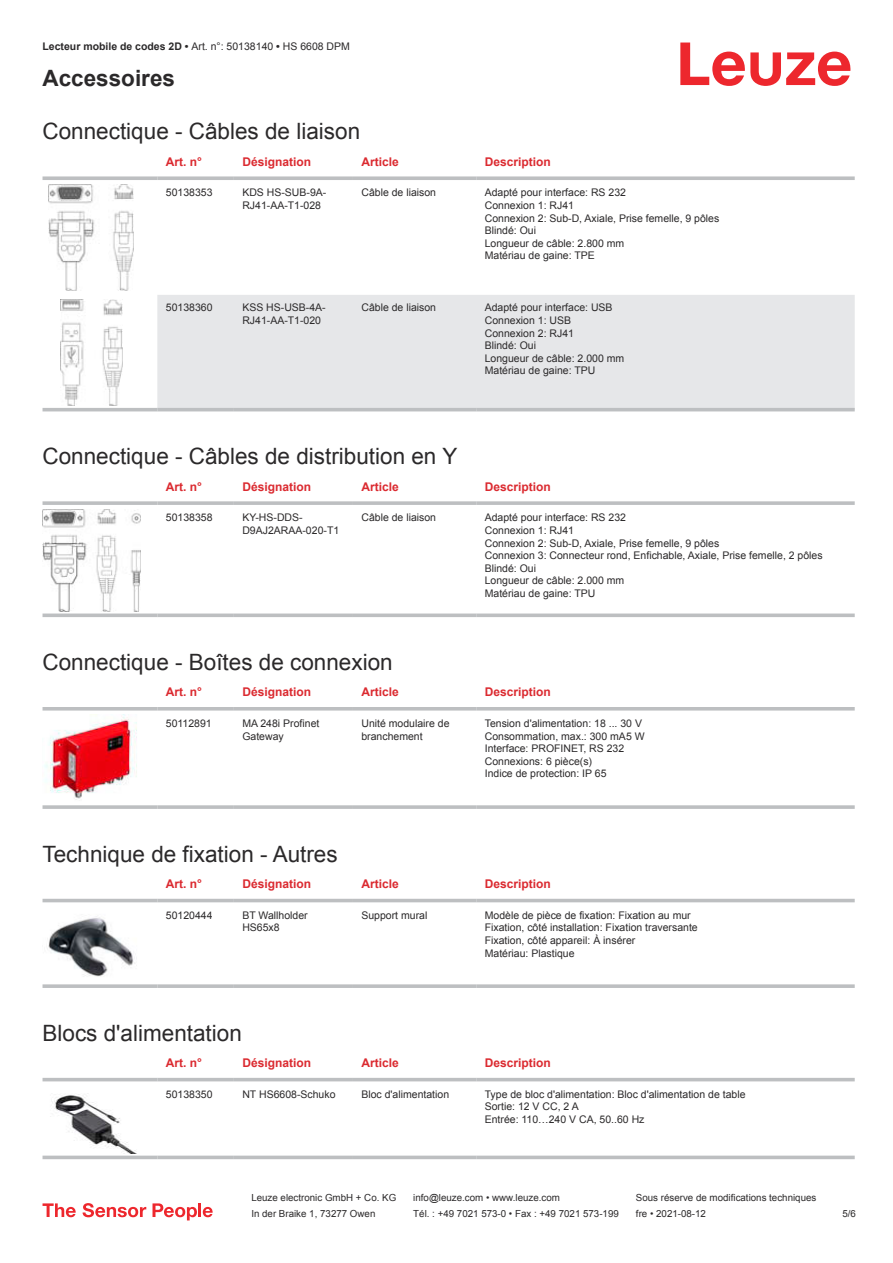
<style>
.page{position:relative;width:893px;height:1263px;background:#fff}
.page>*{position:absolute;margin:0;border:0;box-sizing:border-box;transform-origin:0 0}
.t1{font:22.5px "Arial";color:#2b292a}
.t2{font:700 22.5px "Arial";color:#2b292a}
.t3{font:700 12px "Arial";color:#db2a30}
.t4{font:10.5px/12.6px "Arial";color:#2b292a}
.t5{font:700 10.5px "Arial";color:#2b292a}
.t6{font:9.75px "Arial";color:#2b292a}
.s1{font-weight:400}
</style>
<div class="page">
<svg style="left:680px;top:43px;width:170px;height:43px"></svg>
<svg style="left:43px;top:184px;width:812px;height:228px"></svg>
<div style="left:157px;top:295px;width:698px;height:113px;background:#e6e7e9"></div>
<svg style="left:43px;top:176px;width:114px;height:4px"></svg>
<svg style="left:157px;top:176px;width:77px;height:4px"></svg>
<svg style="left:234px;top:176px;width:119px;height:4px"></svg>
<svg style="left:353px;top:176px;width:123px;height:4px"></svg>
<svg style="left:476px;top:176px;width:379px;height:4px;background:#c4c6c8"></svg>
<hr style="left:43px;top:408px;width:114px;height:3px;background:#bdbfc1">
<hr style="left:157px;top:408px;width:77px;height:3px;background:#bdbfc1">
<hr style="left:234px;top:408px;width:119px;height:3px;background:#bdbfc1">
<hr style="left:353px;top:408px;width:123px;height:3px;background:#bdbfc1">
<hr style="left:476px;top:408px;width:379px;height:3px;background:#bdbfc1">
<img style="left:49px;top:184px;width:85px;height:107px">
<img style="left:60px;top:299px;width:63px;height:106px">
<svg style="left:43px;top:501px;width:114px;height:4px"></svg>
<svg style="left:157px;top:501px;width:77px;height:4px"></svg>
<svg style="left:234px;top:501px;width:119px;height:4px"></svg>
<svg style="left:353px;top:501px;width:123px;height:4px"></svg>
<svg style="left:476px;top:501px;width:379px;height:4px;background:#c3c5c7"></svg>
<svg style="left:43px;top:613px;width:114px;height:4px"></svg>
<svg style="left:157px;top:613px;width:77px;height:4px"></svg>
<svg style="left:234px;top:613px;width:119px;height:4px"></svg>
<svg style="left:353px;top:613px;width:123px;height:4px"></svg>
<svg style="left:476px;top:613px;width:379px;height:4px;background:#c5c7c9"></svg>
<img style="left:43px;top:509px;width:97px;height:102px">
<svg style="left:43px;top:710px;width:812px;height:5px"></svg>
<hr style="left:43px;top:707px;width:114px;height:3px;background:#bdbfc1">
<hr style="left:157px;top:707px;width:77px;height:3px;background:#bdbfc1">
<hr style="left:234px;top:707px;width:119px;height:3px;background:#bdbfc1">
<hr style="left:353px;top:707px;width:123px;height:3px;background:#bdbfc1">
<hr style="left:476px;top:707px;width:379px;height:3px;background:#bdbfc1">
<svg style="left:43px;top:805px;width:114px;height:4px"></svg>
<svg style="left:157px;top:805px;width:77px;height:4px"></svg>
<svg style="left:234px;top:805px;width:119px;height:4px"></svg>
<svg style="left:353px;top:805px;width:123px;height:4px"></svg>
<svg style="left:476px;top:805px;width:379px;height:4px;background:#c3c5c7"></svg>
<img style="left:44px;top:715px;width:93px;height:85px">
<div style="left:43px;top:898px;width:812px;height:5px;background:#efeff0"></div>
<hr style="left:43px;top:899px;width:114px;height:3px;background:#bdbfc1">
<hr style="left:157px;top:899px;width:77px;height:3px;background:#bdbfc1">
<hr style="left:234px;top:899px;width:119px;height:3px;background:#bdbfc1">
<hr style="left:353px;top:899px;width:123px;height:3px;background:#bdbfc1">
<hr style="left:476px;top:899px;width:379px;height:3px;background:#bdbfc1">
<svg style="left:43px;top:984px;width:114px;height:4px"></svg>
<svg style="left:157px;top:984px;width:77px;height:4px"></svg>
<svg style="left:234px;top:984px;width:119px;height:4px"></svg>
<svg style="left:353px;top:984px;width:123px;height:4px"></svg>
<svg style="left:476px;top:984px;width:379px;height:4px;background:#c3c5c7"></svg>
<img style="left:48px;top:916px;width:87px;height:61px">
<svg style="left:43px;top:1077px;width:812px;height:83px"></svg>
<hr style="left:43px;top:1078px;width:114px;height:3px;background:#bdbfc1">
<hr style="left:157px;top:1078px;width:77px;height:3px;background:#bdbfc1">
<hr style="left:234px;top:1078px;width:119px;height:3px;background:#bdbfc1">
<hr style="left:353px;top:1078px;width:123px;height:3px;background:#bdbfc1">
<hr style="left:476px;top:1078px;width:379px;height:3px;background:#bdbfc1">
<svg style="left:43px;top:1155px;width:114px;height:4px"></svg>
<svg style="left:157px;top:1155px;width:77px;height:4px"></svg>
<svg style="left:234px;top:1155px;width:119px;height:4px"></svg>
<svg style="left:353px;top:1155px;width:123px;height:4px"></svg>
<svg style="left:476px;top:1155px;width:379px;height:4px;background:#c7c9ca"></svg>
<img style="left:43px;top:1086px;width:97px;height:67px">
<svg style="left:43px;top:1203px;width:33px;height:14px"></svg>
<svg style="left:83px;top:1203px;width:63px;height:14px"></svg>
<svg style="left:153px;top:1203px;width:44px;height:17px"></svg>
<hr style="left:198px;top:1203px;width:3px;height:14px;background:#ed272d">
<svg style="left:203px;top:1207px;width:10px;height:10px"></svg>
<p class="t5" style="left:43px;top:43px;width:309px">Lecteur mobile de codes 2D • <span class="s1">Art. n°: 50138140</span> • <span class="s1">HS 6608 DPM</span></p>
<h1 class="t2" style="left:43px;top:70px;width:134px">Accessoires</h1>
<h1 class="t1" style="left:43px;top:123px;width:319px">Connectique - Câbles de liaison</h1>
<p class="t3" style="left:166px;top:157px;width:38px">Art. n°</p>
<p class="t3" style="left:242px;top:157px;width:70px">Désignation</p>
<p class="t3" style="left:361px;top:157px;width:39px">Article</p>
<p class="t3" style="left:485px;top:157px;width:68px">Description</p>
<p class="t4" style="left:166px;top:187px;width:48px">50138353</p>
<p class="t4" style="left:242px;top:187px;width:86px">KDS HS-SUB-9A-<br>RJ41-AA-T1-028</p>
<p class="t4" style="left:361px;top:187px;width:76px">Câble de liaison</p>
<p class="t4" style="left:485px;top:187px;width:236px">Adapté pour interface: RS 232<br>Connexion 1: RJ41<br>Connexion 2: Sub-D, Axiale, Prise femelle, 9 pôles<br>Blindé: Oui<br>Longueur de câble: 2.800 mm<br>Matériau de gaine: TPE</p>
<p class="t4" style="left:166px;top:302px;width:48px">50138360</p>
<p class="t4" style="left:242px;top:302px;width:85px">KSS HS-USB-4A-<br>RJ41-AA-T1-020</p>
<p class="t4" style="left:361px;top:302px;width:76px">Câble de liaison</p>
<p class="t4" style="left:485px;top:302px;width:141px">Adapté pour interface: USB<br>Connexion 1: USB<br>Connexion 2: RJ41<br>Blindé: Oui<br>Longueur de câble: 2.000 mm<br>Matériau de gaine: TPU</p>
<h1 class="t1" style="left:43px;top:448px;width:416px">Connectique - Câbles de distribution en Y</h1>
<p class="t3" style="left:166px;top:482px;width:38px">Art. n°</p>
<p class="t3" style="left:242px;top:482px;width:70px">Désignation</p>
<p class="t3" style="left:361px;top:482px;width:39px">Article</p>
<p class="t3" style="left:485px;top:482px;width:68px">Description</p>
<p class="t4" style="left:166px;top:512px;width:48px">50138358</p>
<p class="t4" style="left:242px;top:512px;width:98px">KY-HS-DDS-<br>D9AJ2ARAA-020-T1</p>
<p class="t4" style="left:361px;top:512px;width:76px">Câble de liaison</p>
<p class="t4" style="left:485px;top:512px;width:339px">Adapté pour interface: RS 232<br>Connexion 1: RJ41<br>Connexion 2: Sub-D, Axiale, Prise femelle, 9 pôles<br>Connexion 3: Connecteur rond, Enfichable, Axiale, Prise femelle, 2 pôles Blindé: Oui<br>Longueur de câble: 2.000 mm<br>Matériau de gaine: TPU</p>
<h1 class="t1" style="left:43px;top:653px;width:352px">Connectique - Boîtes de connexion</h1>
<p class="t3" style="left:166px;top:687px;width:38px">Art. n°</p>
<p class="t3" style="left:242px;top:687px;width:70px">Désignation</p>
<p class="t3" style="left:361px;top:687px;width:39px">Article</p>
<p class="t3" style="left:485px;top:687px;width:68px">Description</p>
<p class="t4" style="left:166px;top:718px;width:47px">50112891</p>
<p class="t4" style="left:242px;top:718px;width:79px">MA 248i Profinet<br>Gateway</p>
<p class="t4" style="left:361px;top:718px;width:90px">Unité modulaire de branchement</p>
<p class="t4" style="left:485px;top:718px;width:161px">Tension d'alimentation: 18 ... 30 V<br>Consommation, max.: 300 mA5 W<br>Interface: PROFINET, RS 232<br>Connexions: 6 pièce(s)<br>Indice de protection: IP 65</p>
<h1 class="t1" style="left:43px;top:845px;width:297px">Technique de fixation - Autres</h1>
<p class="t3" style="left:166px;top:879px;width:38px">Art. n°</p>
<p class="t3" style="left:242px;top:879px;width:70px">Désignation</p>
<p class="t3" style="left:361px;top:879px;width:39px">Article</p>
<p class="t3" style="left:485px;top:879px;width:68px">Description</p>
<p class="t4" style="left:166px;top:910px;width:48px">50120444</p>
<p class="t4" style="left:242px;top:910px;width:67px">BT Wallholder<br>HS65x8</p>
<p class="t4" style="left:361px;top:910px;width:67px">Support mural</p>
<p class="t4" style="left:485px;top:910px;width:215px">Modèle de pièce de fixation: Fixation au mur Fixation, côté installation: Fixation traversante Fixation, côté appareil: À insérer<br>Matériau: Plastique</p>
<h1 class="t1" style="left:43px;top:1024px;width:201px">Blocs d'alimentation</h1>
<p class="t3" style="left:166px;top:1058px;width:38px">Art. n°</p>
<p class="t3" style="left:242px;top:1058px;width:70px">Désignation</p>
<p class="t3" style="left:361px;top:1058px;width:39px">Article</p>
<p class="t3" style="left:485px;top:1058px;width:68px">Description</p>
<p class="t4" style="left:166px;top:1089px;width:48px">50138350</p>
<p class="t4" style="left:242px;top:1089px;width:95px">NT HS6608-Schuko</p>
<p class="t4" style="left:361px;top:1089px;width:89px">Bloc d'alimentation</p>
<p class="t4" style="left:485px;top:1089px;width:262px">Type de bloc d'alimentation: Bloc d'alimentation de table<br>Sortie: 12 V CC, 2 A<br>Entrée: 110…240 V CA, 50..60 Hz</p>
<p class="t6" style="left:251px;top:1194px;width:146px">Leuze electronic GmbH + Co. KG</p>
<p class="t6" style="left:413px;top:1194px;width:148px">info@leuze.com • www.leuze.com</p>
<p class="t6" style="left:636px;top:1194px;width:182px">Sous réserve de modifications techniques</p>
<p class="t6" style="left:251px;top:1210px;width:126px">In der Braike 1, 73277 Owen</p>
<p class="t6" style="left:413px;top:1210px;width:207px">Tél. : +49 7021 573-0 • Fax : +49 7021 573-199</p>
<p class="t6" style="left:636px;top:1210px;width:72px">fre • 2021-08-12</p>
<p class="t6" style="left:842px;top:1210px;width:15px">5 /6</p>
</div>
